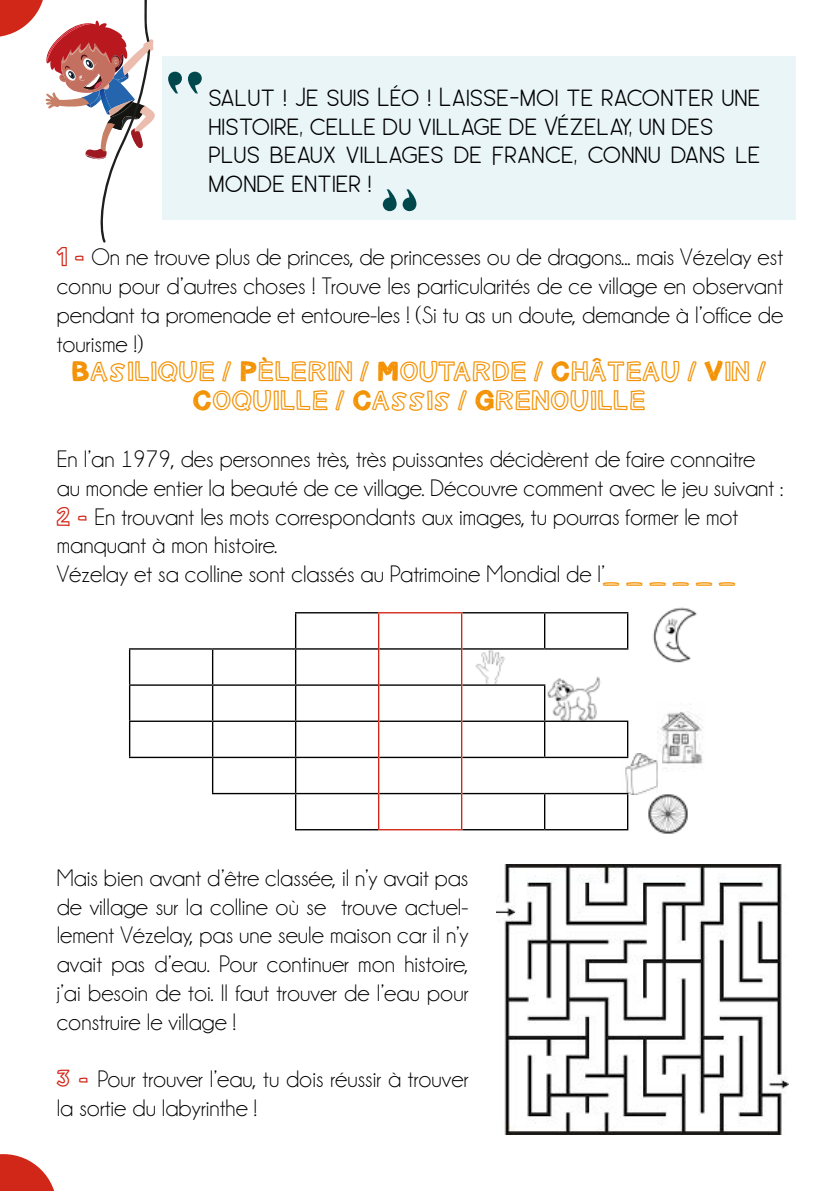
<style>
.page{position:relative;width:840px;height:1191px;background:#fff}
.page>*{position:absolute;margin:0;border:0;box-sizing:border-box;transform-origin:0 0}
.t1{font:120px "Athena";color:#00484c}
.t2{font:24px/28.8px "Champagne&Limousines";color:#000;text-align:justify}
.t3{font:300 24px/28.8px "Leo Rounded";color:#000}
.t4{font:24px/28.8px "Carnetdevoyage";color:#f39204;text-align:center}
.s1{font-family:"Carnetdevoyage";color:#d12718}
.s2{font-family:"Carnetdevoyage";color:#f39204}
</style>
<div class="page">
<div style="left:162px;top:57px;width:632px;height:163px;background:#eaf5f8"></div>
<img style="left:652px;top:607px;width:45px;height:56px">
<img style="left:468px;top:649px;width:44px;height:35px">
<img style="left:657px;top:711px;width:46px;height:58px">
<img style="left:620px;top:754px;width:41px;height:40px">
<img style="left:545px;top:676px;width:55px;height:44px">
<hr style="left:543px;top:613px;width:2px;height:35px;background:#000">
<hr style="left:212px;top:649px;width:1px;height:35px;background:#000">
<hr style="left:295px;top:649px;width:1px;height:35px;background:#000">
<hr style="left:212px;top:686px;width:1px;height:34px;background:#000">
<hr style="left:543px;top:722px;width:2px;height:34px;background:#000">
<hr style="left:543px;top:794px;width:2px;height:35px;background:#000">
<hr style="left:295px;top:612px;width:83px;height:1px;background:#000">
<hr style="left:295px;top:613px;width:1px;height:35px;background:#000">
<hr style="left:129px;top:648px;width:83px;height:1px;background:#000">
<hr style="left:129px;top:649px;width:1px;height:35px;background:#000">
<hr style="left:212px;top:648px;width:83px;height:1px;background:#000">
<hr style="left:295px;top:648px;width:83px;height:1px;background:#000">
<hr style="left:295px;top:684px;width:83px;height:2px;background:#000">
<hr style="left:212px;top:722px;width:1px;height:34px;background:#000">
<hr style="left:295px;top:720px;width:83px;height:2px;background:#000">
<hr style="left:129px;top:684px;width:83px;height:2px;background:#000">
<hr style="left:129px;top:686px;width:1px;height:34px;background:#000">
<hr style="left:212px;top:684px;width:83px;height:2px;background:#000">
<hr style="left:295px;top:686px;width:1px;height:34px;background:#000">
<hr style="left:129px;top:720px;width:83px;height:2px;background:#000">
<hr style="left:129px;top:722px;width:1px;height:34px;background:#000">
<hr style="left:212px;top:720px;width:83px;height:2px;background:#000">
<hr style="left:295px;top:722px;width:1px;height:34px;background:#000">
<hr style="left:129px;top:756px;width:83px;height:2px;background:#000">
<hr style="left:212px;top:756px;width:83px;height:2px;background:#000">
<hr style="left:212px;top:758px;width:1px;height:35px;background:#000">
<hr style="left:212px;top:793px;width:83px;height:1px;background:#000">
<hr style="left:295px;top:794px;width:1px;height:35px;background:#000">
<hr style="left:295px;top:829px;width:83px;height:1px;background:#000">
<hr style="left:379px;top:648px;width:81px;height:1px;background:#000">
<hr style="left:462px;top:612px;width:82px;height:1px;background:#000">
<hr style="left:544px;top:612px;width:84px;height:1px;background:#000">
<hr style="left:626px;top:613px;width:2px;height:35px;background:#000">
<hr style="left:462px;top:648px;width:82px;height:1px;background:#000">
<hr style="left:544px;top:648px;width:84px;height:1px;background:#000">
<hr style="left:379px;top:684px;width:81px;height:2px;background:#000">
<hr style="left:462px;top:684px;width:83px;height:2px;background:#000">
<hr style="left:543px;top:686px;width:2px;height:34px;background:#000">
<hr style="left:379px;top:720px;width:81px;height:2px;background:#000">
<hr style="left:462px;top:720px;width:82px;height:2px;background:#000">
<hr style="left:544px;top:720px;width:84px;height:2px;background:#000">
<hr style="left:626px;top:722px;width:2px;height:34px;background:#000">
<hr style="left:462px;top:756px;width:82px;height:2px;background:#000">
<hr style="left:544px;top:756px;width:84px;height:2px;background:#000">
<hr style="left:295px;top:756px;width:83px;height:2px;background:#000">
<hr style="left:295px;top:758px;width:1px;height:35px;background:#000">
<hr style="left:379px;top:756px;width:81px;height:2px;background:#000">
<hr style="left:295px;top:793px;width:83px;height:1px;background:#000">
<hr style="left:379px;top:793px;width:81px;height:1px;background:#000">
<hr style="left:462px;top:793px;width:82px;height:1px;background:#000">
<hr style="left:544px;top:793px;width:84px;height:1px;background:#000">
<hr style="left:626px;top:794px;width:2px;height:35px;background:#000">
<hr style="left:462px;top:829px;width:82px;height:1px;background:#000">
<hr style="left:544px;top:829px;width:84px;height:1px;background:#000">
<hr style="left:378px;top:612px;width:84px;height:1px;background:#d12718">
<hr style="left:378px;top:613px;width:1px;height:36px;background:#d12718">
<hr style="left:460px;top:613px;width:2px;height:36px;background:#d12718">
<hr style="left:378px;top:649px;width:1px;height:36px;background:#d12718">
<hr style="left:460px;top:649px;width:2px;height:36px;background:#d12718">
<hr style="left:378px;top:685px;width:1px;height:36px;background:#d12718">
<hr style="left:460px;top:685px;width:2px;height:36px;background:#d12718">
<hr style="left:378px;top:721px;width:1px;height:36px;background:#d12718">
<hr style="left:460px;top:721px;width:2px;height:36px;background:#d12718">
<hr style="left:378px;top:757px;width:1px;height:36px;background:#d12718">
<hr style="left:460px;top:757px;width:2px;height:36px;background:#d12718">
<hr style="left:378px;top:793px;width:1px;height:36px;background:#d12718">
<hr style="left:460px;top:793px;width:2px;height:36px;background:#d12718">
<hr style="left:378px;top:829px;width:84px;height:1px;background:#d12718">
<img style="left:646px;top:793px;width:41px;height:41px">
<img style="left:496px;top:864px;width:291px;height:270px">
<svg style="left:0;top:0;width:155px;height:242px"></svg>
<svg style="left:0;top:1154px;width:54px;height:37px"></svg>
<h1 class="t1" style="left:160px;top:28px;width:50px">‘‘</h1>
<p class="t3" style="left:208px;top:83px;width:553px">Salut ! Je suis Léo ! Laisse-moi te raconter une histoire, celle du village de Vézelay, un des plus beaux villages de France, connu dans le monde entier !</p>
<h1 class="t1" style="left:424px;top:255px;width:50px;rotate:-180deg">‘‘</h1>
<p class="t2" style="left:57px;top:243px;width:727px"><span class="s1">1 -</span> On ne trouve plus de princes, de princesses ou de dragons... mais Vézelay est connu pour d’autres choses ! Trouve les particularités de ce village en observant pendant ta promenade et entoure-les ! (Si tu as un doute, demande à l’office de tourisme !)</p>
<p class="t4" style="left:72px;top:357px;width:696px">BASILIQUE / PÈLERIN / MOUTARDE / CHÂTEAU / VIN /<br>COQUILLE / CASSIS / GRENOUILLE</p>
<p class="t2" style="left:57px;top:445px;width:727px;text-align:left">En l’an 1979, des personnes très, très puissantes décidèrent de faire connaitre au monde entier la beauté de ce village. Découvre comment avec le jeu suivant :<br><span class="s1">2 -</span> En trouvant les mots correspondants aux images, tu pourras former le mot manquant à mon histoire.<br>Vézelay et sa colline sont classés au Patrimoine Mondial de l’<span class="s2">_ _ _ _ _ _</span></p>
<p class="t2" style="left:57px;top:863px;width:413px">Mais bien avant d’être classée, il n’y avait pas de village sur la colline où se trouve actuel&shy;lement Vézelay, pas une seule maison car il n’y avait pas d’eau. Pour continuer mon histoire, j’ai besoin de toi. Il faut trouver de l’eau pour construire le village !</p>
<p class="t2" style="left:57px;top:1065px;width:413px"><span class="s1">3 -</span> Pour trouver l’eau, tu dois réussir à trouver la sortie du labyrinthe !</p>
</div>
